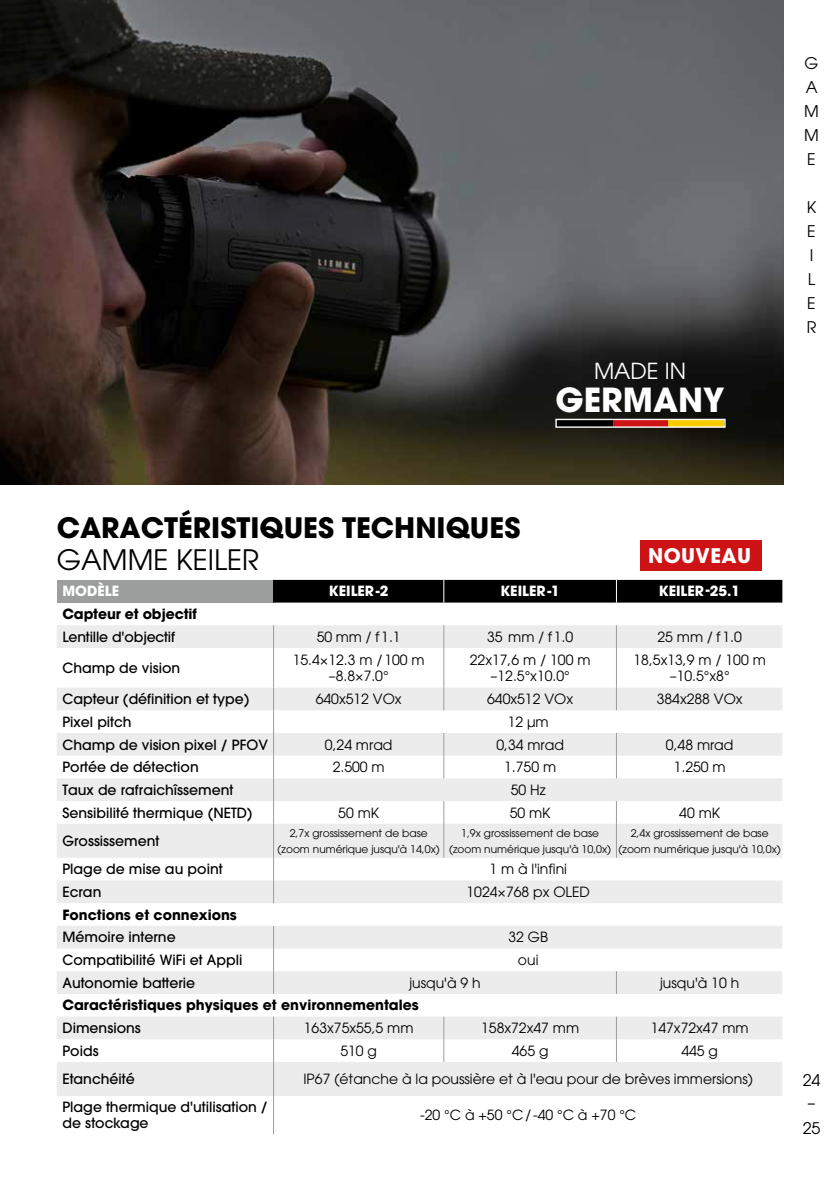
<style>
.page{position:relative;width:840px;height:1191px;background:#fff}
.page>*{position:absolute;margin:0;border:0;box-sizing:border-box;transform-origin:0 0}
.t1{font:700 33px "ITC Avant Garde Pro";color:#fff}
.t2{font:700 28px "ITC Avant Garde Pro";color:#000}
.t3{font:28px "ITC Avant Garde Pro";color:#000}
.t4{font:22px "ITC Avant Garde Pro";color:#fff}
.t5{font:700 20px "ITC Avant Garde Pro";letter-spacing:.02em;color:#fff}
.t6{font:16px/24px "ITC Avant Garde Pro";color:#000;text-align:center}
.t7{font:14px/16px "ITC Avant Garde Pro";color:#000;text-align:center}
.t8{font:500 14px/16px "ITC Avant Garde Pro";color:#000}
.t9{font:700 14px "ITC Avant Garde Pro";color:#000}
.t10{font:700 14px "ITC Avant Garde Pro";color:#fff}
.t11{font:10.6px/16px "ITC Avant Garde Pro";color:#000;text-align:center}
</style>
<div class="page">
<img style="left:0;top:0;width:782px;height:484px">
<div style="left:556px;top:420px;width:56px;height:6px;background:#000"></div>
<div style="left:612px;top:420px;width:56px;height:6px;background:#cd1316"></div>
<div style="left:668px;top:420px;width:55px;height:6px;background:#fc0"></div>
<div style="left:555px;top:419px;width:170px;height:9px;border:1px solid #fff"></div>
<div style="left:640px;top:541px;width:122px;height:30px;background:#cd1316"></div>
<div style="left:57px;top:580px;width:216px;height:22px;background:#9c9d9d"></div>
<svg style="left:57px;top:625px;width:725px;height:471px;fill:#ececed"></svg>
<hr style="left:273px;top:823px;width:1px;height:34px;background:#9c9d9d">
<svg style="left:273px;top:857px;width:1px;height:46px"></svg>
<svg style="left:273px;top:926px;width:1px;height:68px"></svg>
<svg style="left:273px;top:1016px;width:1px;height:46px"></svg>
<svg style="left:443px;top:1016px;width:1px;height:46px"></svg>
<svg style="left:615px;top:1016px;width:1px;height:46px"></svg>
<hr style="left:273px;top:1062px;width:1px;height:34px;background:#9c9d9d">
<hr style="left:273px;top:1096px;width:1px;height:38px;background:#9c9d9d">
<svg style="left:273px;top:625px;width:1px;height:23px"></svg>
<svg style="left:443px;top:625px;width:1px;height:23px"></svg>
<svg style="left:615px;top:625px;width:1px;height:23px"></svg>
<hr style="left:273px;top:648px;width:1px;height:39px;background:#9c9d9d">
<hr style="left:443px;top:648px;width:1px;height:39px;background:#9c9d9d">
<hr style="left:615px;top:648px;width:1px;height:39px;background:#9c9d9d">
<svg style="left:443px;top:687px;width:1px;height:23px"></svg>
<svg style="left:615px;top:687px;width:1px;height:23px"></svg>
<svg style="left:443px;top:733px;width:1px;height:45px"></svg>
<svg style="left:615px;top:733px;width:1px;height:45px"></svg>
<svg style="left:273px;top:687px;width:1px;height:136px"></svg>
<svg style="left:443px;top:801px;width:1px;height:22px"></svg>
<svg style="left:615px;top:801px;width:1px;height:22px"></svg>
<hr style="left:443px;top:823px;width:1px;height:34px;background:#9c9d9d">
<hr style="left:615px;top:823px;width:1px;height:34px;background:#9c9d9d">
<svg style="left:615px;top:971px;width:1px;height:23px"></svg>
<div style="left:273px;top:580px;width:509px;height:22px;background:#000"></div>
<h3 class="t4" style="left:593px;top:357px;width:94px">MADE IN</h3>
<h1 class="t1" style="left:555px;top:377px;width:170px">GERMANY</h1>
<p class="t6" style="left:803px;top:50px;width:16px;text-align:justify">G A M M E</p>
<p class="t6" style="left:806px;top:194px;width:11px;text-align:left">K<br>E<br>I<br>L<br>E<br>R</p>
<h2 class="t2" style="left:57px;top:509px;width:465px">CARACTÉRISTIQUES TECHNIQUES</h2>
<h2 class="t3" style="left:57px;top:542px;width:204px">GAMME KEILER</h2>
<h3 class="t5" style="left:648px;top:542px;width:104px">NOUVEAU</h3>
<p class="t10" style="left:62px;top:582px;width:58px">MODÈLE</p>
<p class="t10" style="left:329px;top:582px;width:61px">KEILER-2</p>
<p class="t10" style="left:500px;top:582px;width:61px">KEILER-1</p>
<p class="t10" style="left:658px;top:582px;width:83px">KEILER-25.1</p>
<p class="t9" style="left:62px;top:604px;width:136px">Capteur et objectif</p>
<p class="t8" style="left:62px;top:628px;width:114px">Lentille d'objectif</p>
<p class="t7" style="left:316px;top:628px;width:85px">50 mm / f1.1</p>
<p class="t7" style="left:487px;top:628px;width:88px">35 mm / f1.0</p>
<p class="t7" style="left:657px;top:628px;width:86px">25 mm / f1.0</p>
<p class="t8" style="left:62px;top:660px;width:119px">Champ de vision</p>
<p class="t7" style="left:292px;top:651px;width:133px">15.4×12.3 m /100 m –8.8×7.0°</p>
<p class="t7" style="left:469px;top:651px;width:122px">22x17,6 m / 100 m –12.5°x10.0°</p>
<p class="t7" style="left:633px;top:651px;width:134px">18,5x13,9 m / 100 m –10.5°x8°</p>
<p class="t8" style="left:62px;top:691px;width:188px">Capteur (définition et type)</p>
<p class="t7" style="left:315px;top:691px;width:87px">640x512 VOx</p>
<p class="t7" style="left:487px;top:691px;width:87px">640x512 VOx</p>
<p class="t7" style="left:656px;top:691px;width:87px">384x288 VOx</p>
<p class="t8" style="left:62px;top:713px;width:71px">Pixel pitch</p>
<p class="t7" style="left:507px;top:713px;width:43px">12 μm</p>
<p class="t8" style="left:62px;top:736px;width:207px">Champ de vision pixel / PFOV</p>
<p class="t7" style="left:325px;top:736px;width:69px">0,24 mrad</p>
<p class="t7" style="left:496px;top:736px;width:69px">0,34 mrad</p>
<p class="t7" style="left:665px;top:736px;width:69px">0,48 mrad</p>
<p class="t8" style="left:62px;top:759px;width:138px">Portée de détection</p>
<p class="t7" style="left:332px;top:759px;width:53px">2.500 m</p>
<p class="t7" style="left:504px;top:759px;width:53px">1.750 m</p>
<p class="t7" style="left:673px;top:759px;width:53px">1.250 m</p>
<p class="t8" style="left:62px;top:781px;width:172px">Taux de rafraichîssement</p>
<p class="t7" style="left:510px;top:781px;width:36px">50 Hz</p>
<p class="t8" style="left:62px;top:804px;width:192px">Sensibilité thermique (NETD)</p>
<p class="t7" style="left:338px;top:804px;width:42px">50 mK</p>
<p class="t7" style="left:509px;top:804px;width:42px">50 mK</p>
<p class="t7" style="left:679px;top:804px;width:42px">40 mK</p>
<p class="t8" style="left:62px;top:832px;width:98px">Grossissement</p>
<p class="t11" style="left:277px;top:824px;width:163px">2,7x grossissement de base (zoom numérique jusqu'à 14,0x)</p>
<p class="t11" style="left:449px;top:824px;width:163px">1,9x grossissement de base (zoom numérique jusqu'à 10,0x)</p>
<p class="t11" style="left:618px;top:824px;width:163px">2,4x grossissement de base (zoom numérique jusqu'à 10,0x)</p>
<p class="t8" style="left:62px;top:861px;width:162px">Plage de mise au point</p>
<p class="t7" style="left:489px;top:861px;width:79px">1 m à l'infini</p>
<p class="t8" style="left:62px;top:883px;width:40px">Ecran</p>
<p class="t7" style="left:466px;top:883px;width:125px">1024×768 px OLED</p>
<p class="t9" style="left:62px;top:905px;width:176px">Fonctions et connexions</p>
<p class="t8" style="left:62px;top:929px;width:115px">Mémoire interne</p>
<p class="t7" style="left:508px;top:929px;width:41px">32 GB</p>
<p class="t8" style="left:62px;top:951px;width:181px">Compatibilité WiFi et Appli</p>
<p class="t7" style="left:517px;top:951px;width:22px">oui</p>
<p class="t8" style="left:62px;top:974px;width:134px">Autonomie batterie</p>
<p class="t7" style="left:409px;top:974px;width:73px">jusqu'à 9 h</p>
<p class="t7" style="left:659px;top:974px;width:80px">jusqu'à 10 h</p>
<p class="t9" style="left:62px;top:996px;width:358px">Caractéristiques physiques et environnementales</p>
<p class="t8" style="left:62px;top:1020px;width:80px">Dimensions</p>
<p class="t7" style="left:304px;top:1019px;width:111px">163x75x55,5 mm</p>
<p class="t7" style="left:481px;top:1019px;width:99px">158x72x47 mm</p>
<p class="t7" style="left:650px;top:1019px;width:99px">147x72x47 mm</p>
<p class="t8" style="left:62px;top:1042px;width:38px">Poids</p>
<p class="t7" style="left:340px;top:1042px;width:38px">510 g</p>
<p class="t7" style="left:511px;top:1042px;width:38px">465 g</p>
<p class="t7" style="left:681px;top:1042px;width:38px">445 g</p>
<p class="t8" style="left:62px;top:1071px;width:74px">Etanchéité</p>
<p class="t7" style="left:303px;top:1070px;width:451px">IP67 (étanche à la poussière et à l'eau pour de brèves immersions)</p>
<p class="t8" style="left:62px;top:1099px;width:207px">Plage thermique d'utilisation / de stockage</p>
<p class="t7" style="left:420px;top:1107px;width:218px">-20 °C à +50 °C/ -40 °C à +70 °C</p>
<p class="t6" style="left:802px;top:1068px;width:19px">24 –<br>25</p>
</div>
